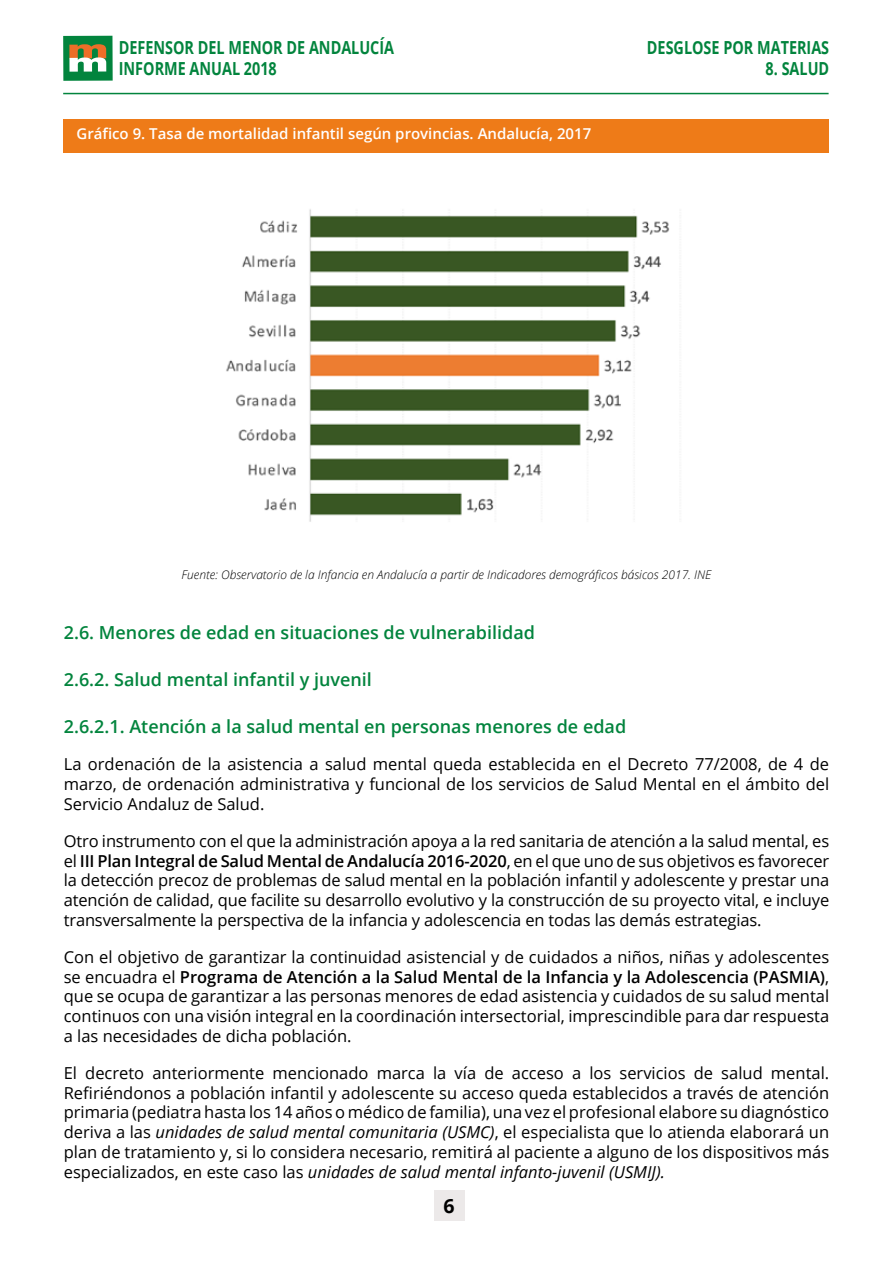
<style>
.page{position:relative;width:893px;height:1263px;background:#fff}
.page>*{position:absolute;margin:0;border:0;box-sizing:border-box;transform-origin:0 0}
.t1{font:700 19.5px "Open Sans";color:#000}
.t2{font:600 18px "Open Sans";color:#02843d}
.t3{font:700 18px/21.6px "Open Sans";color:#02843d;scale:.8 1}
.t4{font:16.5px/19.8px "Open Sans";color:#000;text-align:justify}
.t5{font:600 15px "Open Sans";color:#fff}
.t6{font:italic 300 12px "Open Sans";color:#000}
.s1{font-weight:600}
.s2{font-style:italic}
</style>
<div class="page">
<div style="left:434px;top:1191px;width:31px;height:30px;background:#ece9e9"></div>
<div style="left:63px;top:36px;width:50px;height:45px;background:#02843d"></div>
<svg style="left:69px;top:44px;width:37px;height:28px"></svg>
<hr style="left:63px;top:93px;width:766px;height:1px;background:#02843d">
<div style="left:64px;top:119px;width:765px;height:33px;background:#ee7b18"></div>
<img style="left:226px;top:209px;width:444px;height:313px">
<p class="t3" style="left:119px;top:36px;width:346px">DEFENSOR DEL MENOR DE ANDALUCÍA<br>INFORME ANUAL 2018</p>
<p class="t3" style="left:647px;top:36px;width:229px">DESGLOSE POR MATERIAS</p>
<p class="t3" style="left:766px;top:58px;width:81px">8. SALUD</p>
<p class="t5" style="left:77px;top:123px;width:516px">Gráfico 9. Tasa de mortalidad infantil según provincias. Andalucía, 2017</p>
<p class="t6" style="left:181px;top:567px;width:531px">Fuente: Observatorio de la Infancia en Andalucía a partir de Indicadores demográficos básicos 2017. INE</p>
<p class="t2" style="left:64px;top:620px;width:473px">2.6. Menores de edad en situaciones de vulnerabilidad</p>
<p class="t2" style="left:64px;top:667px;width:310px">2.6.2. Salud mental infantil y juvenil</p>
<p class="t2" style="left:64px;top:715px;width:564px">2.6.2.1. Atención a la salud mental en personas menores de edad</p>
<p class="t4" style="left:64px;top:754px;width:767px">La ordenación de la asistencia a salud mental queda establecida en el Decreto 77/2008, de 4 de marzo, de ordenación administrativa y funcional de los servicios de Salud Mental en el ámbito del Servicio Andaluz de Salud.</p>
<p class="t4" style="left:64px;top:830px;width:767px">Otro instrumento con el que la administración apoya a la red sanitaria de atención a la salud mental, es el <span class="s1">III Plan Integral de Salud Mental de Andalucía 2016-2020</span>, en el que uno de sus objetivos es favorecer la detección precoz de problemas de salud mental en la población infantil y adolescente y prestar una atención de calidad, que facilite su desarrollo evolutivo y la construcción de su proyecto vital, e incluye transversalmente la perspectiva de la infancia y adolescencia en todas las demás estrategias.</p>
<p class="t4" style="left:64px;top:946px;width:767px">Con el objetivo de garantizar la continuidad asistencial y de cuidados a niños, niñas y adolescentes se encuadra el <span class="s1">Programa de Atención a la Salud Mental de la Infancia y la Adolescencia (PASMIA)</span>, que se ocupa de garantizar a las personas menores de edad asistencia y cuidados de su salud mental continuos con una visión integral en la coordinación intersectorial, imprescindible para dar respuesta a las necesidades de dicha población.</p>
<p class="t4" style="left:64px;top:1062px;width:767px">El decreto anteriormente mencionado marca la vía de acceso a los servicios de salud mental.<br>Refiriéndonos a población infantil y adolescente su acceso queda establecidos a través de atención primaria (pediatra hasta los 14 años o médico de familia), una vez el profesional elabore su diagnóstico deriva a las <span class="s2">unidades de salud mental comunitaria (USMC)</span>, el especialista que lo atienda elaborará un plan de tratamiento y, si lo considera necesario, remitirá al paciente a alguno de los dispositivos más especializados, en este caso las <span class="s2">unidades de salud mental infanto-juvenil (USMIJ).</span></p>
<p class="t1" style="left:444px;top:1192px;width:13px">6</p>
</div>
